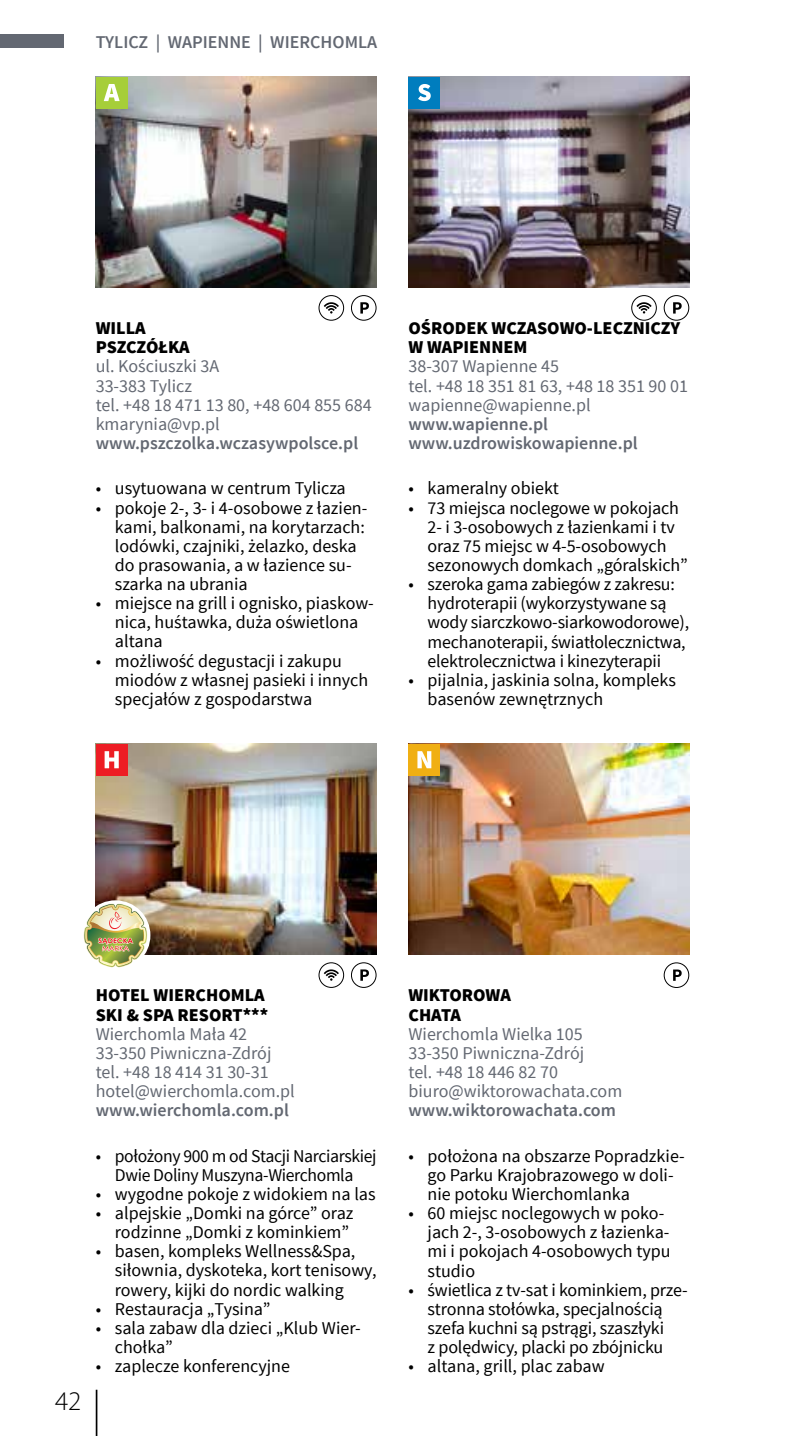
<style>
.page{position:relative;width:785px;height:1436px;background:#fff}
.page>*{position:absolute;margin:0;border:0;box-sizing:border-box;transform-origin:0 0}
.t1{font:300 27px "Myriad Pro";color:#000}
.t2{font:18px/19.1px "Source Sans Pro";letter-spacing:-.005em;color:#000}
.t3{font:18px/19.1px "Source Sans Pro";color:#636872}
.t4{font:600 18px/19.1px "Source Sans Pro";color:#636872}
.t5{font:900 18px/19.1px "Source Sans Pro";color:#000}
</style>
<div class="page">
<hr style="left:96px;top:1389px;width:1px;height:46px;background:#000">
<div style="left:0;top:35px;width:64px;height:13px;background:#636872"></div>
<img style="left:96px;top:77px;width:280px;height:210px">
<div style="left:351px;top:295px;width:25px;height:25px;border:1px solid #000;border-radius:50%"></div>
<svg style="left:360px;top:302px;width:9px;height:11px"></svg>
<svg style="left:323px;top:302px;width:16px;height:11px"></svg>
<div style="left:318px;top:295px;width:26px;height:25px;border:1px solid #000;border-radius:50%"></div>
<img style="left:408px;top:77px;width:281px;height:210px">
<div style="left:663px;top:295px;width:26px;height:25px;border:1px solid #000;border-radius:50%"></div>
<svg style="left:673px;top:302px;width:8px;height:11px"></svg>
<svg style="left:636px;top:302px;width:15px;height:11px"></svg>
<div style="left:631px;top:295px;width:25px;height:25px;border:1px solid #000;border-radius:50%"></div>
<img style="left:96px;top:743px;width:280px;height:211px">
<div style="left:80px;top:900px;width:70px;height:70px;background:#fff;border-radius:50%"></div>
<img style="left:84px;top:903px;width:63px;height:64px">
<div style="left:351px;top:962px;width:25px;height:25px;border:1px solid #000;border-radius:50%"></div>
<svg style="left:360px;top:969px;width:9px;height:11px"></svg>
<svg style="left:323px;top:969px;width:16px;height:11px"></svg>
<div style="left:318px;top:962px;width:26px;height:25px;border:1px solid #000;border-radius:50%"></div>
<img style="left:408px;top:743px;width:281px;height:211px">
<div style="left:663px;top:962px;width:26px;height:25px;border:1px solid #000;border-radius:50%"></div>
<svg style="left:673px;top:969px;width:8px;height:11px"></svg>
<div style="left:96px;top:743px;width:32px;height:32px;background:#ed1d24"></div>
<svg style="left:105px;top:751px;width:14px;height:17px"></svg>
<div style="left:96px;top:77px;width:32px;height:31px;background:#a6ce39"></div>
<svg style="left:104px;top:84px;width:16px;height:17px"></svg>
<div style="left:408px;top:743px;width:32px;height:32px;background:#f0af13"></div>
<svg style="left:417px;top:751px;width:14px;height:17px"></svg>
<div style="left:408px;top:77px;width:32px;height:31px;background:#007dbe"></div>
<svg style="left:418px;top:84px;width:12px;height:17px"></svg>
<p class="t4" style="left:96px;top:33px;width:283px">TYLICZ | WAPIENNE | WIERCHOMLA</p>
<p class="t5" style="left:96px;top:319px;width:96px">WILLA<br>PSZCZÓŁKA</p>
<p class="t3" style="left:96px;top:357px;width:277px">ul. Kościuszki 3A<br>33-383 Tylicz<br>tel. +48 18 471 13 80, +48 604 855 684 kmarynia@vp.pl</p>
<p class="t4" style="left:96px;top:434px;width:264px">www.pszczolka.wczasywpolsce.pl</p>
<p class="t2" style="left:96px;top:479px;width:251px">• usytuowana w centrum Tylicza</p>
<p class="t2" style="left:115px;top:498px;width:254px;text-indent:-19px">• pokoje 2-, 3- i 4-osobowe z łazien&shy;kami, balkonami, na korytarzach: lodówki, czajniki, żelazko, deska do prasowania, a w łazience su&shy;szarka na ubrania</p>
<p class="t2" style="left:115px;top:594px;width:260px;text-indent:-19px">• miejsce na grill i ognisko, piaskow&shy;nica, huśtawka, duża oświetlona altana</p>
<p class="t2" style="left:115px;top:651px;width:255px;text-indent:-19px">• możliwość degustacji i zakupu miodów z własnej pasieki i innych specjałów z gospodarstwa</p>
<p class="t5" style="left:408px;top:319px;width:273px">OŚRODEK WCZASOWO-LECZNICZY<br>W WAPIENNEM</p>
<p class="t3" style="left:408px;top:357px;width:281px">38-307 Wapienne 45<br>tel. +48 18 351 81 63, +48 18 351 90 01 wapienne@wapienne.pl</p>
<p class="t4" style="left:408px;top:415px;width:231px">www.wapienne.pl www.uzdrowiskowapienne.pl</p>
<p class="t2" style="left:408px;top:479px;width:152px">• kameralny obiekt</p>
<p class="t2" style="left:427px;top:498px;width:262px;text-indent:-19px">• 73 miejsca noclegowe w pokojach<br>2- i 3-osobowych z łazienkami i tv oraz 75 miejsc w 4-5-osobowych sezonowych domkach „góralskich”</p>
<p class="t2" style="left:427px;top:575px;width:263px;text-indent:-19px">• szeroka gama zabiegów z zakresu: hydroterapii (wykorzystywane są wody siarczkowo-siarkowodorowe), mechanoterapii, światłolecznictwa, elektrolecznictwa i kinezyterapii</p>
<p class="t2" style="left:427px;top:670px;width:250px;text-indent:-19px">• pijalnia, jaskinia solna, kompleks basenów zewnętrznych</p>
<h1 class="t1" style="left:55px;top:1384px;width:28px">42</h1>
<p class="t5" style="left:96px;top:986px;width:174px">HOTEL WIERCHOMLA<br>SKI &amp; SPA RESORT***</p>
<p class="t3" style="left:96px;top:1024px;width:200px">Wierchomla Mała 42<br>33-350 Piwniczna-Zdrój tel. +48 18 414 31 30-31 hotel@wierchomla.com.pl</p>
<p class="t4" style="left:96px;top:1100px;width:195px">www.wierchomla.com.pl</p>
<p class="t2" style="left:96px;top:1146px;width:282px;text-align:center">• położony 900 m od Stacji Narciarskiej<br>Dwie Doliny Muszyna-Wierchomla</p>
<p class="t2" style="left:96px;top:1184px;width:281px">• wygodne pokoje z widokiem na las</p>
<p class="t2" style="left:96px;top:1203px;width:259px;text-align:right">• alpejskie „Domki na górce” oraz rodzinne „Domki z kominkiem”</p>
<p class="t2" style="left:115px;top:1241px;width:263px;text-indent:-19px">• basen, kompleks Wellness&amp;Spa, siłownia, dyskoteka, kort tenisowy, rowery, kijki do nordic walking</p>
<p class="t2" style="left:96px;top:1299px;width:176px">• Restauracja „Tysina”</p>
<p class="t2" style="left:115px;top:1318px;width:247px;text-indent:-19px">• sala zabaw dla dzieci „Klub Wier&shy;chołka”</p>
<p class="t2" style="left:96px;top:1356px;width:196px">• zaplecze konferencyjne</p>
<p class="t5" style="left:408px;top:986px;width:104px">WIKTOROWA<br>CHATA</p>
<p class="t3" style="left:408px;top:1024px;width:215px">Wierchomla Wielka 105<br>33-350 Piwniczna-Zdrój<br>tel. +48 18 446 82 70 biuro@wiktorowachata.com</p>
<p class="t4" style="left:408px;top:1100px;width:209px">www.wiktorowachata.com</p>
<p class="t2" style="left:427px;top:1146px;width:258px;text-indent:-19px">• położona na obszarze Popradzkie&shy;go Parku Krajobrazowego w doli&shy;nie potoku Wierchomlanka</p>
<p class="t2" style="left:427px;top:1203px;width:244px;text-indent:-19px">• 60 miejsc noclegowych w poko&shy;jach 2-, 3-osobowych z łazienka&shy;mi i pokojach 4-osobowych typu studio</p>
<p class="t2" style="left:408px;top:1280px;width:280px;text-align:center">• świetlica z tv-sat i kominkiem, prze&shy;stronna stołówka, specjalnością<br>szefa kuchni są pstrągi, szaszłyki<br>z polędwicy, placki po zbójnicku</p>
<p class="t2" style="left:408px;top:1356px;width:198px">• altana, grill, plac zabaw</p>
</div>
